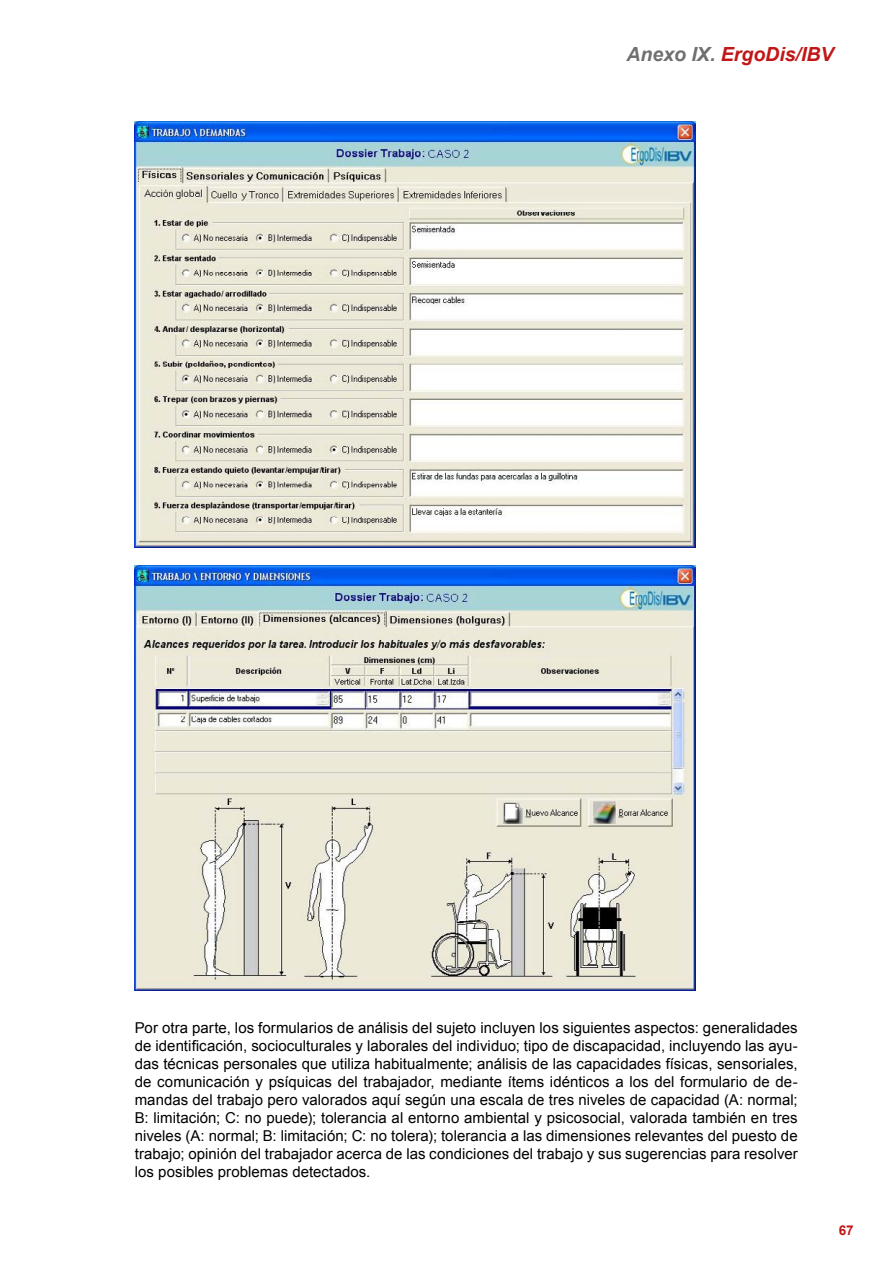
<style>
.page{position:relative;width:893px;height:1263px;background:#fff}
.page>*{position:absolute;margin:0;border:0;box-sizing:border-box;transform-origin:0 0}
.t1{font:italic 700 19.5px "Arial";color:#c01718}
.t2{font:15px/18px "Arial";letter-spacing:.005em;color:#000;text-align:justify}
.t3{font:700 13.5px "Arial";color:#c01718}
.s1{color:#706f6f}
</style>
<div class="page">
<img style="left:135px;top:565px;width:561px;height:426px">
<img style="left:135px;top:122px;width:561px;height:425px">
<h1 class="t1" style="left:626px;top:41px;width:208px"><span class="s1">Anexo IX.</span> ErgoDis/IBV</h1>
<p class="t2" style="left:135px;top:1018px;width:664px">Por otra parte, los formularios de análisis del sujeto incluyen los siguientes aspectos: generalidades de identificación, socioculturales y laborales del individuo; tipo de discapacidad, incluyendo las ayu&shy;das técnicas personales que utiliza habitualmente; análisis de las capacidades físicas, sensoriales, de comunicación y psíquicas del trabajador, mediante ítems idénticos a los del formulario de de&shy;mandas del trabajo pero valorados aquí según una escala de tres niveles de capacidad (A: normal; B: limitación; C: no puede); tolerancia al entorno ambiental y psicosocial, valorada también en tres niveles (A: normal; B: limitación; C: no tolera); tolerancia a las dimensiones relevantes del puesto de trabajo; opinión del trabajador acerca de las condiciones del trabajo y sus sugerencias para resolver los posibles problemas detectados.</p>
<p class="t3" style="left:839px;top:1221px;width:17px">67</p>
</div>
